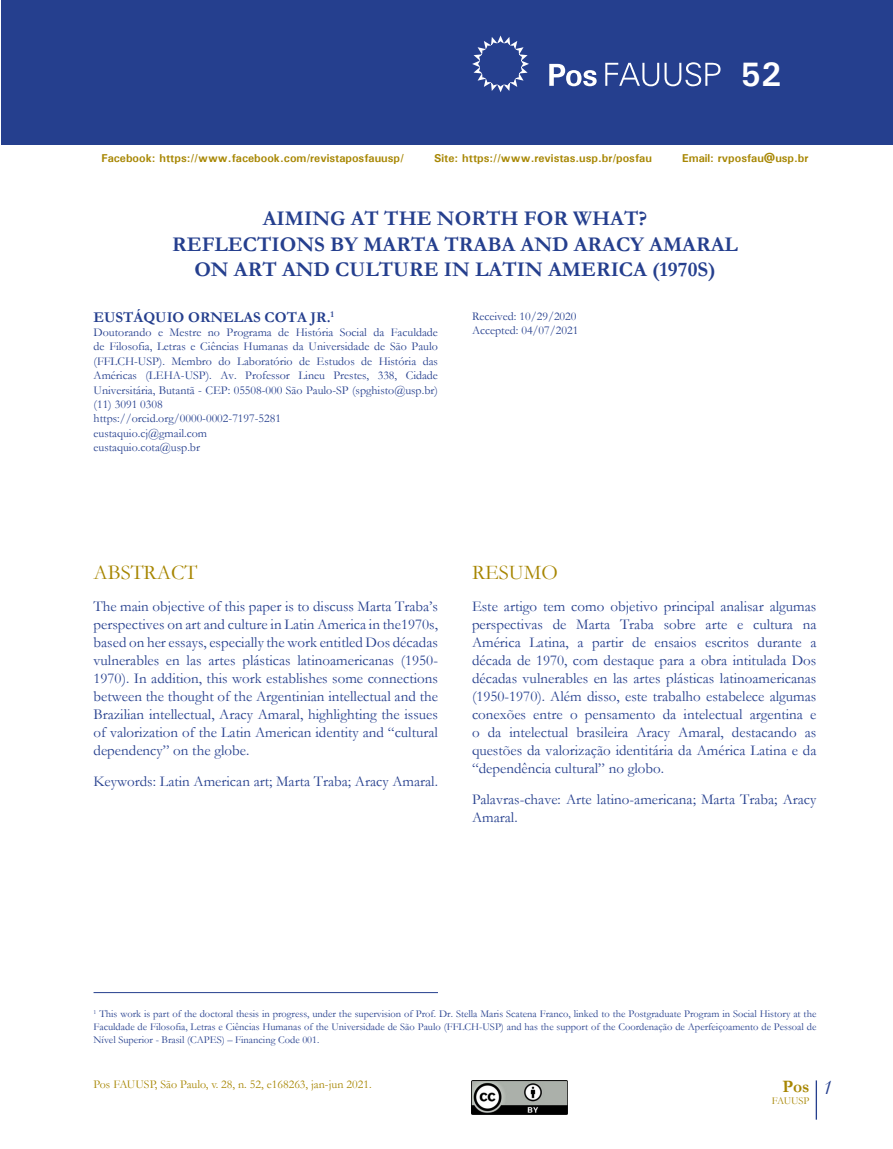
<style>
.page{position:relative;width:893px;height:1149px;background:#fff}
.page>*{position:absolute;margin:0;border:0;box-sizing:border-box;transform-origin:0 0}
.t1{font:700 33.9px "Univers";color:#fff;scale:.95 1}
.titulo{font:700 21px/25.2px "Garamond";color:#253f8e;text-align:center}
.subtitulo{font:21px "Garamond";color:#a78602}
.t2{font:italic 21px "Garamond";color:#253f8e}
.t3{font:700 17.55px "Garamond";color:#a78602}
.texto_abstract{font:15px/18px "Garamond";color:#253f8e;text-align:justify}
.autor{font:700 15px "Garamond";color:#253f8e}
.texto_do_autor{font:12px/14.4px "Garamond";color:#253f8e;text-align:justify}
.t4{font:12px "Garamond";color:#a78602}
.t5{font:700 11.4px "Univers";color:#a78602}
.nota_de_rodape{font:10.5px/12.6px "Garamond";color:#253f8e;text-align:justify}
.t6{font:10.5px "Garamond";color:#a78602}
</style>
<div class="page">
<div style="left:1px;top:0;width:892px;height:145px;background:#253f8e"></div>
<svg style="left:549px;top:62px;width:171px;height:24px"></svg>
<svg style="left:472px;top:35px;width:57px;height:57px"></svg>
<hr style="left:816px;top:1080px;width:1px;height:39px;background:#253f8e">
<img style="left:472px;top:1080px;width:95px;height:33px">
<hr style="left:94px;top:992px;width:344px;height:1px;background:#253f8e">
<h1 class="t1" style="left:740px;top:54px;width:44px">52</h1>
<p class="t5" style="left:101px;top:151px;width:304px">Facebook: https://www.facebook.com/revistaposfauusp/</p>
<p class="t5" style="left:434px;top:151px;width:219px">Site: https://www.revistas.usp.br/posfau</p>
<p class="t5" style="left:682px;top:151px;width:128px">Email: rvposfau@usp.br</p>
<p class="titulo" style="left:172px;top:206px;width:567px">AIMING AT THE NORTH FOR WHAT?<br>REFLECTIONS BY MARTA TRABA AND ARACY AMARAL<br>ON ART AND CULTURE IN LATIN AMERICA (1970S)</p>
<p class="autor" style="left:94px;top:306px;width:242px">EUSTÁQUIO ORNELAS COTA JR.<sup>1</sup></p>
<p class="texto_do_autor" style="left:94px;top:324px;width:346px">Doutorando e Mestre no Programa de História Social da Faculdade de Filosofia, Letras e Ciências Humanas da Universidade de São Paulo (FFLCH-USP). Membro do Laboratório de Estudos de História das Américas (LEHA-USP). Av. Professor Lineu Prestes, 338, Cidade Universitária, Butantã - CEP: 05508-000 São Paulo-SP (spghisto@usp.br) (11) 3091 0308</p>
<p class="texto_do_autor" style="left:94px;top:411px;width:189px">https://orcid.org/0000-0002-7197-5281</p>
<p class="texto_do_autor" style="left:94px;top:425px;width:115px">eustaquio.cj@gmail.com</p>
<p class="texto_do_autor" style="left:94px;top:440px;width:108px">eustaquio.cota@usp.br</p>
<p class="texto_do_autor" style="left:472px;top:308px;width:106px">Received: 10/29/2020</p>
<p class="texto_do_autor" style="left:472px;top:322px;width:108px">Accepted: 04/07/2021</p>
<p class="subtitulo" style="left:94px;top:557px;width:105px">ABSTRACT</p>
<p class="texto_abstract" style="left:94px;top:596px;width:346px">The main objective of this paper is to discuss Marta Traba’s perspectives on art and culture in Latin America in the1970s, based on her essays, especially the work entitled Dos décadas vulnerables en las artes plásticas latinoamericanas (1950- 1970). In addition, this work establishes some connections between the thought of the Argentinian intellectual and the Brazilian intellectual, Aracy Amaral, highlighting the issues of valorization of the Latin American identity and “cultural dependency” on the globe.</p>
<p class="texto_abstract" style="left:94px;top:771px;width:346px">Keywords: Latin American art; Marta Traba; Aracy Amaral.</p>
<p class="subtitulo" style="left:472px;top:557px;width:87px">RESUMO</p>
<p class="texto_abstract" style="left:472px;top:596px;width:346px">Este artigo tem como objetivo principal analisar algumas perspectivas de Marta Traba sobre arte e cultura na América Latina, a partir de ensaios escritos durante a década de 1970, com destaque para a obra intitulada Dos décadas vulnerables en las artes plásticas latinoamericanas (1950-1970). Além disso, este trabalho estabelece algumas conexões entre o pensamento da intelectual argentina e o da intelectual brasileira Aracy Amaral, destacando as questões da valorização identitária da América Latina e da “dependência cultural” no globo.</p>
<p class="texto_abstract" style="left:472px;top:789px;width:346px">Palavras-chave: Arte latino-americana; Marta Traba; Aracy<br>Amaral.</p>
<p class="nota_de_rodape" style="left:94px;top:1007px;width:724px"><sup>1</sup> This work is part of the doctoral thesis in progress, under the supervision of Prof. Dr. Stella Maris Scatena Franco, linked to the Postgraduate Program in Social History at the Faculdade de Filosofia, Letras e Ciências Humanas of the Universidade de São Paulo (FFLCH-USP) and has the support of the Coordenação de Aperfeiçoamento de Pessoal de Nível Superior - Brasil (CAPES) – Financing Code 001.</p>
<p class="t4" style="left:94px;top:1075px;width:280px">Pos FAUUSP, São Paulo, v. 28, n. 52, e168263, jan-jun 2021.</p>
<p class="t3" style="left:783px;top:1073px;width:28px">Pos</p>
<p class="t6" style="left:772px;top:1093px;width:39px">FAUUSP</p>
<h2 class="t2" style="left:822px;top:1072px;width:11px">1</h2>
</div>
